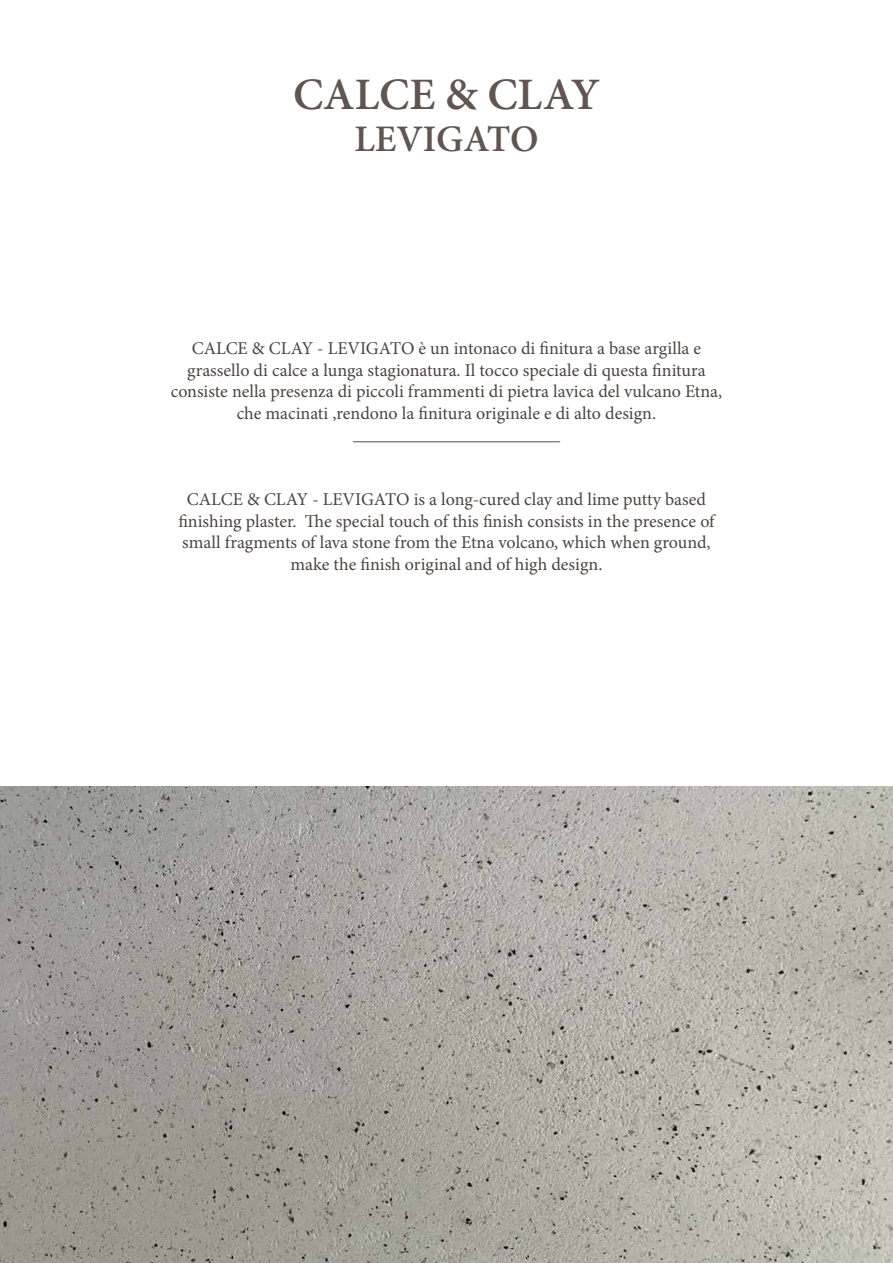
<style>
.page{position:relative;width:893px;height:1263px;background:#fff}
.page>*{position:absolute;margin:0;border:0;box-sizing:border-box;transform-origin:0 0}
.t1{font:600 45px "Minion Pro";color:#605551}
.t2{font:600 37.5px "Minion Pro";letter-spacing:-.005em;color:#605551}
.t3{font:18px/21.6px "Minion Pro";color:#4b443f;text-align:center}
</style>
<div class="page">
<img style="left:0;top:786px;width:893px;height:477px">
<h1 class="t1" style="left:293px;top:63px;width:308px">CALCE &amp; CLAY</h1>
<h2 class="t2" style="left:354px;top:113px;width:185px">LEVIGATO</h2>
<p class="t3" style="left:192px;top:337px;width:511px">CALCE &amp; CLAY - LEVIGATO è un intonaco di finitura a base argilla e</p>
<p class="t3" style="left:187px;top:359px;width:520px">grassello di calce a lunga stagionatura. Il tocco speciale di questa finitura</p>
<p class="t3" style="left:171px;top:381px;width:553px">consiste nella presenza di piccoli frammenti di pietra lavica del vulcano Etna,</p>
<p class="t3" style="left:237px;top:402px;width:421px">che macinati ,rendono la finitura originale e di alto design.</p>
<p class="t3" style="left:353px;top:424px;width:208px">_______________________</p>
<p class="t3" style="left:178px;top:489px;width:538px">CALCE &amp; CLAY - LEVIGATO is a long-cured clay and lime putty based finishing plaster. The special touch of this finish consists in the presence of small fragments of lava stone from the Etna volcano, which when ground, make the finish original and of high design.</p>
</div>
